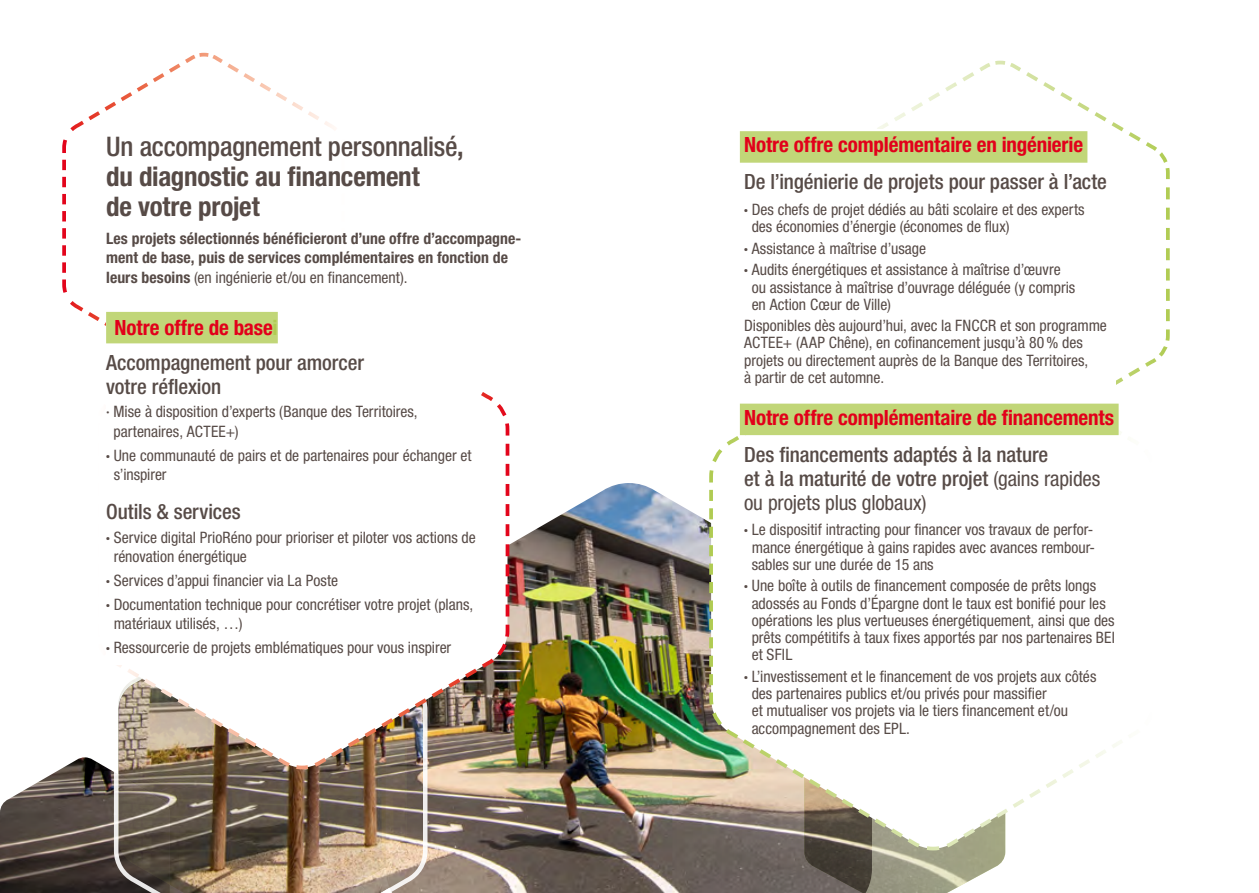
<style>
.page{position:relative;width:1259px;height:893px;background:#fff}
.page>*{position:absolute;margin:0;border:0;box-sizing:border-box;transform-origin:0 0}
.t1{font:700 condensed 27px/30px "Helvetica Neue LT Pro";letter-spacing:-.005em;color:#574b47}
.t2{font:500 condensed 21px/24px "Helvetica Neue LT Pro";letter-spacing:-.005em;color:#574b47}
.t3{font:700 condensed 21px "Helvetica Neue LT Pro";letter-spacing:-.005em;color:#e2001a}
.t4{font:condensed 15.75px/17.2px "Helvetica Neue LT Pro";color:#574b47}
.t5{font:700 condensed 15.75px/19.5px "Helvetica Neue LT Pro";letter-spacing:.005em;color:#574b47}
.s1{font-weight:500}
.s2{font-weight:400}
.s3{font-weight:700;color:#e2001a}
.s4{font-weight:700;color:#b0cb52}
.s5{font-weight:500;font-size:15px}
.s6{font-weight:700}
</style>
<div class="page">
<svg style="left:62px;top:52px;width:273px;height:260px"></svg>
<img style="left:430px;top:483px;width:309px;height:410px">
<svg style="left:877px;top:60px;width:293px;height:273px"></svg>
<img style="left:277px;top:771px;width:153px;height:122px">
<svg style="left:739px;top:852px;width:267px;height:41px;background:#898678"></svg>
<svg style="left:707px;top:323px;width:451px;height:529px"></svg>
<div style="left:735px;top:129px;width:380px;height:281px;background:#fff"></div>
<div style="left:740px;top:131px;width:347px;height:32px;background:#c1d678"></div>
<div style="left:740px;top:404px;width:378px;height:31px;background:#c1d678"></div>
<img style="left:0;top:757px;width:277px;height:136px">
<img style="left:93px;top:289px;width:418px;height:482px">
<div style="left:129px;top:290px;width:360px;height:63px;background:#fff"></div>
<div style="left:106px;top:320px;width:373px;height:345px;background:#fff"></div>
<div style="left:106px;top:312px;width:172px;height:31px;background:#c1d678"></div>
<h1 class="t1" style="left:106px;top:131px;width:359px"><span class="s1">Un accompagnement personnalisé</span>, du diagnostic au financement<br>de votre projet</h1>
<p class="t5" style="left:106px;top:228px;width:417px">Les projets sélectionnés bénéficieront d’une offre d’accompagne&shy;ment de base, puis de services complémentaires en fonction de leurs besoins <span class="s2">(en ingénierie et/ou en financement).</span></p>
<h2 class="t2" style="left:106px;top:310px;width:259px;line-height:34.7px;text-indent:9px"><span class="s3">Notre offre de base</span><span class="s4">i<br></span>Accompagnement pour amorcer</h2>
<h2 class="t2" style="left:106px;top:374px;width:117px">votre réflexion</h2>
<p class="t4" style="left:113px;top:402px;width:306px;line-height:19.5px;text-indent:-7px"><span class="s5">·</span> Mise à disposition d’experts (Banque des Territoires, partenaires, ACTEE+)</p>
<p class="t4" style="left:114px;top:445px;width:359px;line-height:19.5px;text-indent:-8px"><span class="s6">·</span> Une communauté de pairs et de partenaires pour échanger et s’inspirer</p>
<h2 class="t2" style="left:106px;top:499px;width:136px">Outils &amp; services</h2>
<p class="t4" style="left:114px;top:527px;width:363px;line-height:19.5px;text-indent:-8px"><span class="s6">·</span> Service digital PrioRéno pour prioriser et piloter vos actions de rénovation énergétique</p>
<p class="t4" style="left:106px;top:568px;width:368px;line-height:23.7px"><span class="s6">·</span> Services d’appui financier via La Poste<br><span class="s6">·</span> Documentation technique pour concrétiser votre projet (plans,</p>
<p class="t4" style="left:106px;top:612px;width:347px;line-height:23.7px;text-indent:8px">matériaux utilisés, …)<br><span class="s6">·</span> Ressourcerie de projets emblématiques pour vous inspirer</p>
<h2 class="t3" style="left:744px;top:132px;width:340px">Notre offre complémentaire en ingénierie</h2>
<h2 class="t2" style="left:744px;top:170px;width:364px">De l’ingénierie de projets pour passer à l’acte</h2>
<p class="t4" style="left:751px;top:201px;width:334px;text-indent:-8px"><span class="s6">·</span> Des chefs de projet dédiés au bâti scolaire et des experts des économies d’énergie (économes de flux)</p>
<p class="t4" style="left:744px;top:237px;width:318px;line-height:21.5px"><span class="s6">·</span> Assistance à maîtrise d’usage<br><span class="s6">·</span> Audits énergétiques et assistance à maîtrise d’œuvre</p>
<p class="t4" style="left:751px;top:278px;width:325px">ou assistance à maîtrise d’ouvrage déléguée (y compris en Action Cœur de Ville)</p>
<p class="t4" style="left:744px;top:317px;width:364px">Disponibles dès aujourd’hui, avec la FNCCR et son programme ACTEE+ (AAP Chêne), en cofinancement jusqu’à 80% des projets ou directement auprès de la Banque des Territoires,<br>à partir de cet automne.</p>
<h2 class="t3" style="left:744px;top:405px;width:371px">Notre offre complémentaire de financements</h2>
<h2 class="t2" style="left:744px;top:442px;width:358px">Des financements adaptés à la nature<br>et à la maturité de votre projet <span class="s2">(gains rapides ou projets plus globaux)</span></h2>
<p class="t4" style="left:751px;top:521px;width:345px;text-align:justify;text-indent:-8px"><span class="s6">·</span> Le dispositif intracting pour financer vos travaux de perfor&shy;mance énergétique à gains rapides avec avances rembour&shy;sables sur une durée de 15 ans</p>
<p class="t4" style="left:751px;top:577px;width:365px;text-indent:-8px"><span class="s6">·</span> Une boîte à outils de financement composée de prêts longs adossés au Fonds d’Épargne dont le taux est bonifié pour les opérations les plus vertueuses énergétiquement, ainsi que des prêts compétitifs à taux fixes apportés par nos partenaires BEI et SFIL</p>
<p class="t4" style="left:751px;top:668px;width:346px;text-indent:-8px"><span class="s6">·</span> L’investissement et le financement de vos projets aux côtés des partenaires publics et/ou privés pour massifier<br>et mutualiser vos projets via le tiers financement et/ou accompagnement des EPL.</p>
</div>
